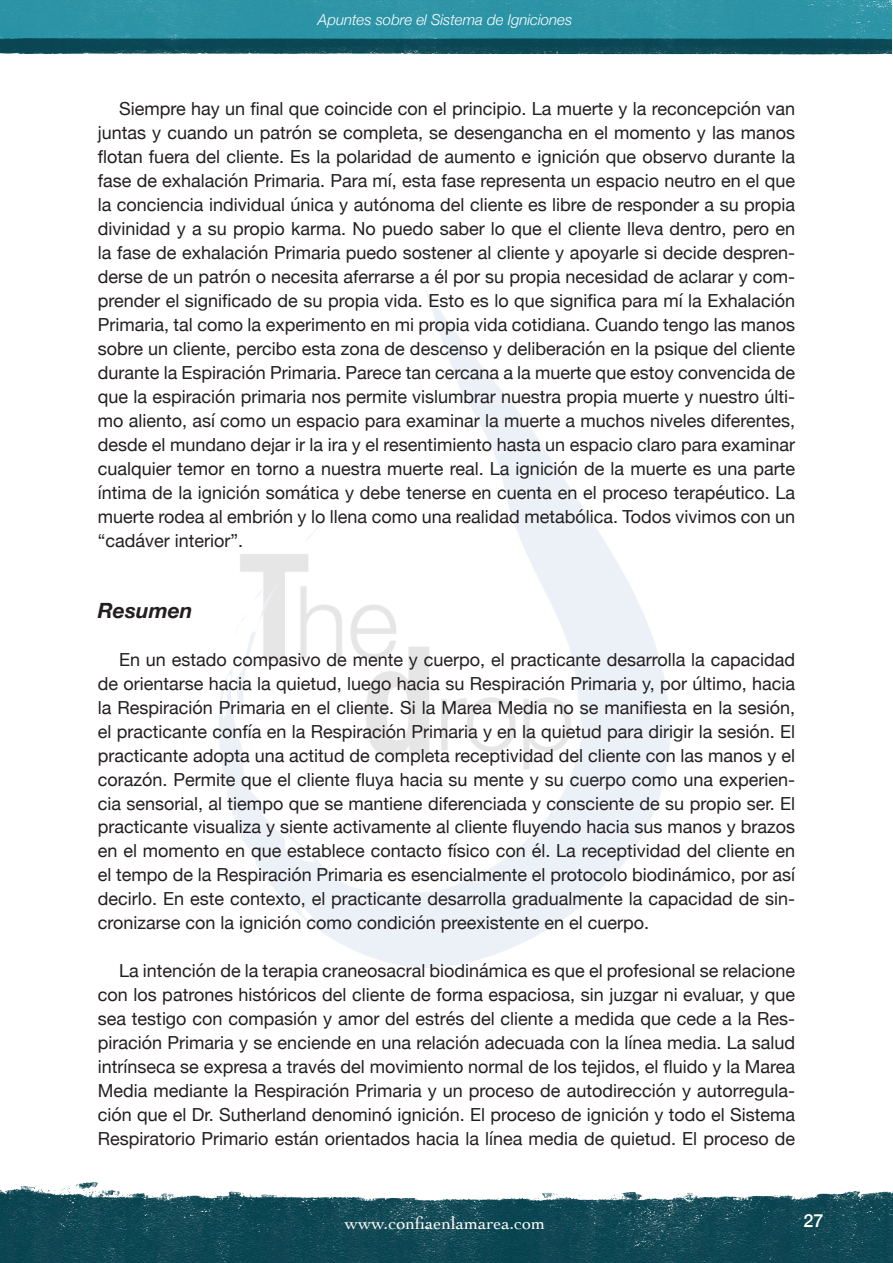
<style>
.page{position:relative;width:893px;height:1263px;background:#fff}
.page>*{position:absolute;margin:0;border:0;box-sizing:border-box;transform-origin:0 0}
.t1{font:italic 700 21px "Helvetica Neue";color:#231f20}
.t2{font:18px/24px "Helvetica Neue";color:#231f20;text-align:justify}
.t3{font:18px "Cochin";color:#fff}
.t4{font:500 18px "Helvetica Neue";color:#fff}
.t5{font:italic 300 15px "Helvetica Neue";color:#fff}
</style>
<div class="page">
<img style="left:0;top:0;width:892px;height:55px">
<img style="left:0;top:1183px;width:893px;height:80px">
<img style="left:219px;top:292px;width:452px;height:675px">
<p class="t5" style="left:318px;top:8px;width:256px">Apuntes sobre el Sistema de Igniciones</p>
<p class="t2" style="left:98px;top:98px;width:699px;text-indent:21px">Siempre hay un final que coincide con el principio. La muerte y la reconcepción van juntas y cuando un patrón se completa, se desengancha en el momento y las manos flotan fuera del cliente. Es la polaridad de aumento e ignición que observo durante la fase de exhalación Primaria. Para mí, esta fase representa un espacio neutro en el que la conciencia individual única y autónoma del cliente es libre de responder a su propia divinidad y a su propio karma. No puedo saber lo que el cliente lleva dentro, pero en la fase de exhalación Primaria puedo sostener al cliente y apoyarle si decide despren&shy;derse de un patrón o necesita aferrarse a él por su propia necesidad de aclarar y com&shy;prender el significado de su propia vida. Esto es lo que significa para mí la Exhalación Primaria, tal como la experimento en mi propia vida cotidiana. Cuando tengo las manos sobre un cliente, percibo esta zona de descenso y deliberación en la psique del cliente durante la Espiración Primaria. Parece tan cercana a la muerte que estoy convencida de que la espiración primaria nos permite vislumbrar nuestra propia muerte y nuestro últi&shy;mo aliento, así como un espacio para examinar la muerte a muchos niveles diferentes, desde el mundano dejar ir la ira y el resentimiento hasta un espacio claro para examinar cualquier temor en torno a nuestra muerte real. La ignición de la muerte es una parte íntima de la ignición somática y debe tenerse en cuenta en el proceso terapéutico. La muerte rodea al embrión y lo llena como una realidad metabólica. Todos vivimos con un “cadáver interior”.</p>
<p class="t1" style="left:98px;top:593px;width:96px">Resumen</p>
<p class="t2" style="left:98px;top:648px;width:699px;text-indent:21px">En un estado compasivo de mente y cuerpo, el practicante desarrolla la capacidad de orientarse hacia la quietud, luego hacia su Respiración Primaria y, por último, hacia la Respiración Primaria en el cliente. Si la Marea Media no se manifiesta en la sesión, el practicante confía en la Respiración Primaria y en la quietud para dirigir la sesión. El practicante adopta una actitud de completa receptividad del cliente con las manos y el corazón. Permite que el cliente fluya hacia su mente y su cuerpo como una experien&shy;cia sensorial, al tiempo que se mantiene diferenciada y consciente de su propio ser. El practicante visualiza y siente activamente al cliente fluyendo hacia sus manos y brazos en el momento en que establece contacto físico con él. La receptividad del cliente en el tempo de la Respiración Primaria es esencialmente el protocolo biodinámico, por así decirlo. En este contexto, el practicante desarrolla gradualmente la capacidad de sin&shy;cronizarse con la ignición como condición preexistente en el cuerpo.</p>
<p class="t2" style="left:98px;top:960px;width:699px;text-indent:21px">La intención de la terapia craneosacral biodinámica es que el profesional se relacione con los patrones históricos del cliente de forma espaciosa, sin juzgar ni evaluar, y que sea testigo con compasión y amor del estrés del cliente a medida que cede a la Res&shy;piración Primaria y se enciende en una relación adecuada con la línea media. La salud intrínseca se expresa a través del movimiento normal de los tejidos, el fluido y la Marea Media mediante la Respiración Primaria y un proceso de autodirección y autorregula&shy;ción que el Dr. Sutherland denominó ignición. El proceso de ignición y todo el Sistema Respiratorio Primario están orientados hacia la línea media de quietud. El proceso de</p>
<p class="t3" style="left:345px;top:1211px;width:202px">www.confiaenlamarea.com</p>
<p class="t4" style="left:803px;top:1206px;width:22px">27</p>
</div>
